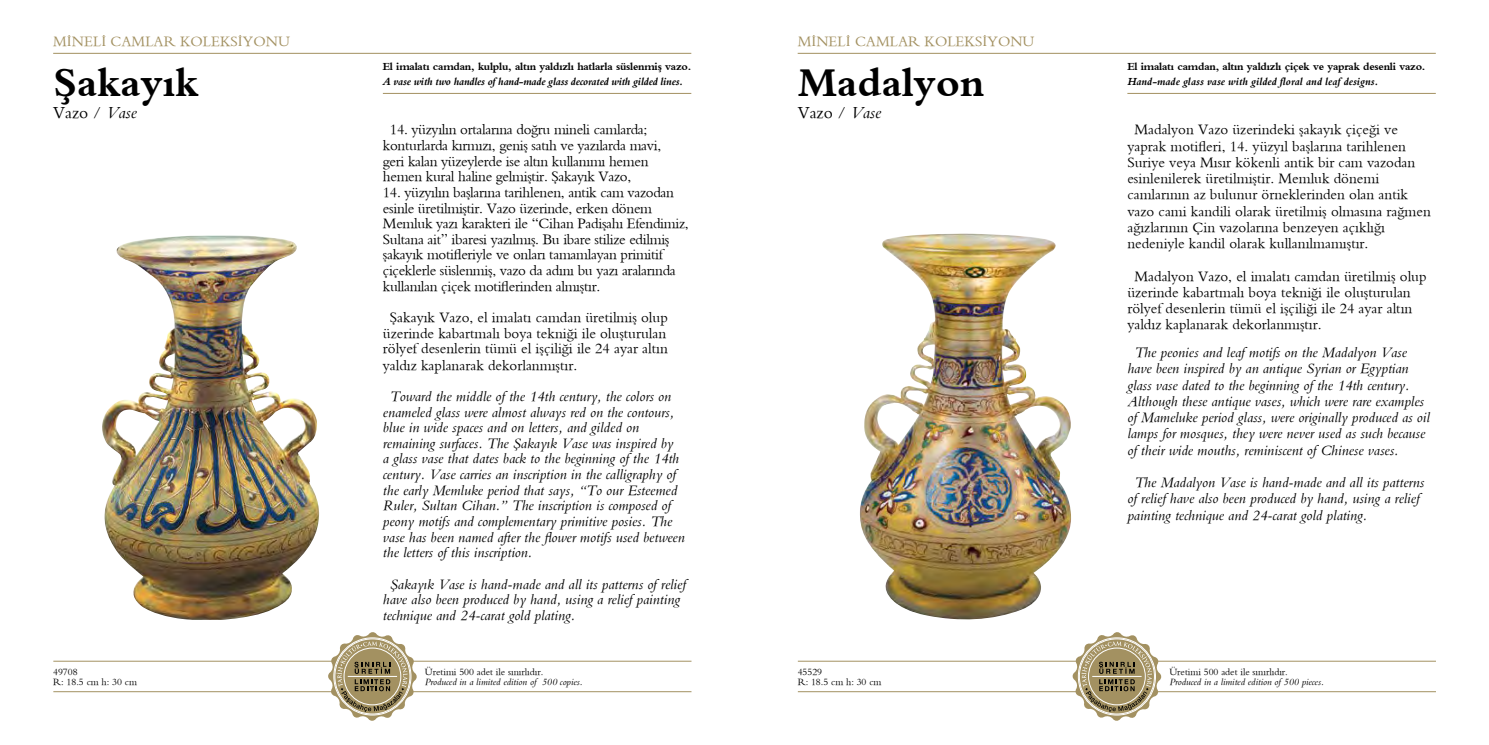
<style>
.page{position:relative;width:1489px;height:745px;background:#fff}
.page>*{position:absolute;margin:0;border:0;box-sizing:border-box;transform-origin:0 0}
.t1{font:700 42.5px "Bembo";color:#000}
.t2{font:17.5px "Bembo";color:#000}
.t3{font:italic 15px/15.6px "Bembo";color:#000}
.t4{font:15px/16.2px "Bembo";color:#000}
.t5{font:15px/15.6px "Bembo";letter-spacing:-.02em;color:#000}
.t6{font:15px "Bembo";color:#a39161}
.t7{font:700 11.25px "Bembo";letter-spacing:-.02em;color:#000}
.t8{font:italic 700 11.25px "Bembo";letter-spacing:-.02em;color:#000}
.t9{font:italic 700 11.25px "Bembo";color:#000}
.t10{font:10px/10px "Bembo";color:#000}
.t11{font:italic 10px "Bembo";color:#000}
.s1{font-style:italic}
</style>
<div class="page">
<img style="left:102px;top:235px;width:217px;height:384px">
<hr style="left:383px;top:93px;width:308px;height:1px;background:#a39161">
<hr style="left:53px;top:53px;width:638px;height:1px;background:#a39161">
<hr style="left:53px;top:660px;width:638px;height:1px;background:#a39161">
<hr style="left:53px;top:691px;width:638px;height:1px;background:#a39161">
<svg style="left:327px;top:632px;width:90px;height:89px"></svg>
<img style="left:860px;top:233px;width:211px;height:387px">
<hr style="left:1127px;top:93px;width:308px;height:1px;background:#a39161">
<hr style="left:797px;top:53px;width:638px;height:1px;background:#a39161">
<hr style="left:797px;top:660px;width:638px;height:1px;background:#a39161">
<hr style="left:797px;top:691px;width:638px;height:1px;background:#a39161">
<svg style="left:1071px;top:632px;width:90px;height:89px"></svg>
<p class="t6" style="left:53px;top:32px;width:238px">MİNELİ CAMLAR KOLEKSİYONU</p>
<p class="t6" style="left:797px;top:32px;width:238px">MİNELİ CAMLAR KOLEKSİYONU</p>
<h1 class="t1" style="left:53px;top:57px;width:147px">Şakayık</h1>
<p class="t2" style="left:53px;top:102px;width:85px">Vazo / <span class="s1">Vase</span></p>
<p class="t7" style="left:383px;top:59px;width:310px">El imalatı camdan, kulplu, altın yaldızlı hatlarla süslenmiş vazo.</p>
<p class="t8" style="left:383px;top:74px;width:302px">A vase with two handles of hand-made glass decorated with gilded lines.</p>
<h1 class="t1" style="left:797px;top:57px;width:188px">Madalyon</h1>
<p class="t2" style="left:797px;top:102px;width:85px">Vazo / <span class="s1">Vase</span></p>
<p class="t7" style="left:1127px;top:59px;width:299px">El imalatı camdan, altın yaldızlı çiçek ve yaprak desenli vazo.</p>
<p class="t9" style="left:1127px;top:74px;width:252px">Hand-made glass vase with gilded floral and leaf designs.</p>
<p class="t5" style="left:383px;top:121px;width:280px;text-indent:7px">14. yüzyılın ortalarına doğru mineli camlarda; konturlarda kırmızı, geniş satıh ve yazılarda mavi, geri kalan yüzeylerde ise altın kullanımı hemen hemen kural haline gelmiştir. Şakayık Vazo,</p>
<p class="t5" style="left:383px;top:184px;width:307px">14. yüzyılın başlarına tarihlenen, antik cam vazodan esinle üretilmiştir. Vazo üzerinde, erken dönem Memluk yazı karakteri ile “Cihan Padişahı Efendimiz, Sultana ait” ibaresi yazılmış. Bu ibare stilize edilmiş şakayık motifleriyle ve onları tamamlayan primitif çiçeklerle süslenmiş, vazo da adını bu yazı aralarında kullanılan çiçek motiflerinden almıştır.</p>
<p class="t4" style="left:383px;top:309px;width:286px;line-height:15.9px;text-align:justify;text-indent:7px">Şakayık Vazo, el imalatı camdan üretilmiş olup üzerinde kabartmalı boya tekniği ile oluşturulan rölyef desenlerin tümü el işçiliği ile 24 ayar altın yaldız kaplanarak dekorlanmıştır.</p>
<p class="t3" style="left:383px;top:387px;width:303px;text-indent:7px">Toward the middle of the 14th century, the colors on enameled glass were almost always red on the contours, blue in wide spaces and on letters, and gilded on remaining surfaces. The Şakayık Vase was inspired by<br>a glass vase that dates back to the beginning of the 14th century. Vase carries an inscription in the calligraphy of the early Memluke period that says, “To our Esteemed Ruler, Sultan Cihan.” The inscription is composed of peony motifs and complementary primitive posies. The vase has been named after the flower motifs used between the letters of this inscription.</p>
<p class="t3" style="left:383px;top:575px;width:304px;text-indent:7px">Şakayık Vase is hand-made and all its patterns of relief have also been produced by hand, using a relief painting technique and 24-carat gold plating.</p>
<p class="t4" style="left:1127px;top:121px;width:305px;text-indent:7px">Madalyon Vazo üzerindeki şakayık çiçeği ve yaprak motifleri, 14. yüzyıl başlarına tarihlenen Suriye veya Mısır kökenli antik bir cam vazodan esinlenilerek üretilmiştir. Memluk dönemi camlarının az bulunur örneklerinden olan antik vazo cami kandili olarak üretilmiş olmasına rağmen ağızlarının Çin vazolarına benzeyen açıklığı nedeniyle kandil olarak kullanılmamıştır.</p>
<p class="t4" style="left:1127px;top:267px;width:301px;text-indent:7px">Madalyon Vazo, el imalatı camdan üretilmiş olup üzerinde kabartmalı boya tekniği ile oluşturulan rölyef desenlerin tümü el işçiliği ile 24 ayar altın yaldız kaplanarak dekorlanmıştır.</p>
<p class="t3" style="left:1127px;top:343px;width:304px;line-height:16.2px;text-indent:7px">The peonies and leaf motifs on the Madalyon Vase have been inspired by an antique Syrian or Egyptian glass vase dated to the beginning of the 14th century.<br>Although these antique vases, which were rare examples of Mameluke period glass, were originally produced as oil lamps for mosques, they were never used as such because of their wide mouths, reminiscent of Chinese vases.</p>
<p class="t3" style="left:1127px;top:473px;width:298px;line-height:16.2px;text-indent:7px">The Madalyon Vase is hand-made and all its patterns of relief have also been produced by hand, using a relief painting technique and 24-carat gold plating.</p>
<p class="t10" style="left:53px;top:666px;width:85px">49708<br>R: 18.5 cm h: 30 cm</p>
<p class="t10" style="left:425px;top:666px;width:120px">Üretimi 500 adet ile sınırlıdır.</p>
<p class="t11" style="left:425px;top:675px;width:159px">Produced in a limited edition of 500 copies.</p>
<p class="t10" style="left:797px;top:666px;width:85px">45529<br>R: 18.5 cm h: 30 cm</p>
<p class="t10" style="left:1169px;top:666px;width:120px">Üretimi 500 adet ile sınırlıdır.</p>
<p class="t11" style="left:1169px;top:675px;width:156px">Produced in a limited edition of 500 pieces.</p>
</div>
